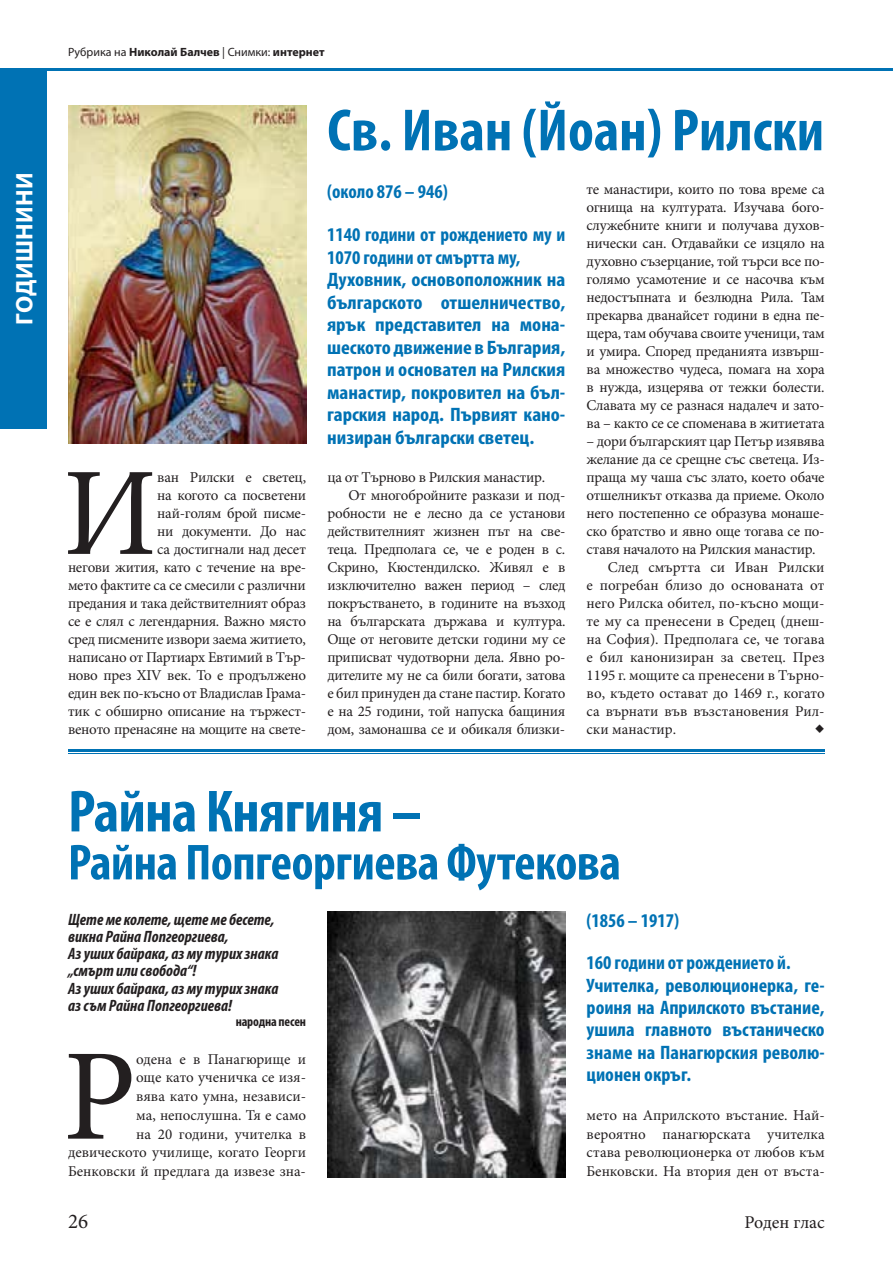
<style>
.page{position:relative;width:893px;height:1263px;background:#fff}
.page>*{position:absolute;margin:0;border:0;box-sizing:border-box;transform-origin:0 0}
.t1{font:130.35px "Minion Pro";color:#231f20}
.t2{font:125.7px "Minion Pro";color:#231f20}
.t3{font:700 condensed 60px "Myriad Pro";color:#0072b4}
.t4{font:700 condensed 51px "Myriad Pro";letter-spacing:-.01em;color:#0072b4}
.t5{font:700 24px "Myriad Pro";letter-spacing:.02em;color:#fff}
.t6{font:21px "Minion Pro";color:#231f20}
.t7{font:700 condensed 19.5px/22.5px "Myriad Pro";color:#0072b4}
.t8{font:18px "Minion Pro";letter-spacing:-.005em;color:#231f20}
.t9{font:italic 700 condensed 16.5px/17.2px "Myriad Pro";color:#231f20}
.t10{font:15px/18px "Minion Pro";letter-spacing:-.02em;color:#231f20;text-align:justify}
.t11{font:15px/18.8px "Minion Pro";color:#231f20;text-align:right}
.t12{font:700 condensed 13.5px "Myriad Pro";letter-spacing:-.01em;color:#231f20}
.t13{font:700 12px "Myriad Pro";color:#231f20}
.s1{font-weight:400}
</style>
<div class="page">
<div style="left:0;top:68px;width:47px;height:361px;background:#0072b4"></div>
<hr style="left:68px;top:749px;width:756px;height:3px;background:#0072b4">
<hr style="left:68px;top:753px;width:756px;height:1px;background:#0072b4">
<hr style="left:0;top:68px;width:893px;height:3px;background:#0072b4">
<img style="left:68px;top:105px;width:238px;height:339px">
<img style="left:327px;top:911px;width:238px;height:266px">
<h3 class="t5" style="left:10px;top:325px;width:154px;rotate:-90deg">ГОДИШНИНИ</h3>
<p class="t13" style="left:68px;top:44px;width:258px"><span class="s1">Рубрика на</span> Николай Балчев <span class="s1">| Снимки:</span> интернет</p>
<h3 class="t3" style="left:327px;top:94px;width:498px">Св. Иван (Йоан) Рилски</h3>
<h3 class="t7" style="left:327px;top:180px;width:122px">(около 876 – 946)</h3>
<p class="t7" style="left:327px;top:223px;width:240px">1140 години от рождението му и<br>1070 години от смъртта му,<br>Духовник, основоположник на българското отшелничество, ярък представител на мона&shy;шеското движение в България, патрон и основател на Рилския манастир, покровител на бъл&shy;гарския народ. Първият кано&shy;низиран български светец.</p>
<p class="t10" style="left:68px;top:468px;width:240px;text-align:right">ван Рилски е светец,<br>на когото са посветени<br>най-голям брой писме-<br>ни документи. До нас<br>са достигнали над десет<br>негови жития, като с течение на вре&shy;мето фактите са се смесили с различни предания и така действителният образ се е слял с легендарния. Важно място сред писмените извори заема житието, написано от Партиарх Евтимий в Тър&shy;ново през XIV век. То е продължено един век по-късно от Владислав Грама&shy;тик с обширно описание на тържест&shy;веното пренасяне на мощите на свете-</p>
<p class="t10" style="left:327px;top:468px;width:219px">ца от Търново в Рилския манастир.</p>
<h2 class="t2" style="left:63px;top:437px;width:96px">И</h2>
<p class="t10" style="left:349px;top:486px;width:218px">От многобройните разкази и под-</p>
<p class="t10" style="left:327px;top:504px;width:240px">робности не е лесно да се установи</p>
<p class="t10" style="left:327px;top:522px;width:240px">действителният жизнен път на све-</p>
<p class="t10" style="left:327px;top:540px;width:239px">теца. Предполага се, че е роден в с.</p>
<p class="t10" style="left:327px;top:558px;width:239px">Скрино, Кюстендилско. Живял е в</p>
<p class="t10" style="left:327px;top:576px;width:239px">изключително важен период – след</p>
<p class="t10" style="left:327px;top:594px;width:240px">покръстването, в годините на възход</p>
<p class="t10" style="left:327px;top:612px;width:240px">на българската държава и култура.</p>
<p class="t10" style="left:327px;top:630px;width:240px">Още от неговите детски години му се</p>
<p class="t10" style="left:327px;top:648px;width:240px">приписват чудотворни дела. Явно ро-</p>
<p class="t10" style="left:327px;top:666px;width:239px">дителите му не са били богати, затова</p>
<p class="t10" style="left:327px;top:684px;width:240px">е бил принуден да стане пастир. Когато</p>
<p class="t10" style="left:327px;top:702px;width:239px">е на 25 години, той напуска бащиния</p>
<p class="t10" style="left:327px;top:720px;width:239px">дом, замонашва се и обикаля близки-</p>
<p class="t10" style="left:586px;top:180px;width:240px">те манастири, които по това време са огнища на културата. Изучава бого&shy;служебните книги и получава духов&shy;нически сан. Отдавайки се изцяло на духовно съзерцание, той търси все по&shy;голямо усамотение и се насочва към недостъпната и безлюдна Рила. Там прекарва дванайсет години в една пе&shy;щера, там обучава своите ученици, там и умира. Според преданията извърш&shy;ва множество чудеса, помага на хора в нужда, изцерява от тежки болести.<br>Славата му се разнася надалеч и зато&shy;ва – както се се споменава в житиетата</p>
<p class="t10" style="left:586px;top:432px;width:239px">– дори българският цар Петър изявява</p>
<p class="t10" style="left:586px;top:450px;width:240px">желание да се срещне със светеца. Из-</p>
<p class="t10" style="left:586px;top:468px;width:239px">праща му чаша със злато, което обаче</p>
<p class="t10" style="left:586px;top:486px;width:239px">отшелникът отказва да приеме. Около</p>
<p class="t10" style="left:586px;top:504px;width:239px">него постепенно се образува монаше-</p>
<p class="t10" style="left:586px;top:522px;width:240px">ско братство и явно още тогава се по-</p>
<p class="t10" style="left:586px;top:540px;width:231px">ставя началото на Рилския манастир.</p>
<p class="t11" style="left:608px;top:557px;width:218px">След смъртта си Иван Рилски</p>
<p class="t11" style="left:586px;top:575px;width:239px">е погребан близо до основаната от</p>
<p class="t11" style="left:586px;top:593px;width:239px">него Рилска обител, по-късно мощи-</p>
<p class="t11" style="left:586px;top:611px;width:239px">те му са пренесени в Средец (днеш-</p>
<p class="t11" style="left:586px;top:629px;width:240px">на София). Предполага се, че тогава</p>
<p class="t11" style="left:586px;top:647px;width:240px">е бил канонизиран за светец. През</p>
<p class="t11" style="left:586px;top:665px;width:239px">1195 г. мощите са пренесени в Търно-</p>
<p class="t11" style="left:586px;top:683px;width:240px">во, където остават до 1469 г., когато</p>
<p class="t11" style="left:586px;top:701px;width:239px">са върнати във възстановения Рил-</p>
<p class="t11" style="left:586px;top:719px;width:91px">ски манастир.</p>
<h3 class="t6" style="left:815px;top:714px;width:11px">◆</h3>
<h3 class="t3" style="left:68px;top:776px;width:355px">Райна Княгиня –</h3>
<h3 class="t4" style="left:68px;top:832px;width:554px">Райна Попгеоргиева Футекова</h3>
<p class="t9" style="left:68px;top:910px;width:212px">Щете ме колете, щете ме бесете, викна Райна Попгеоргиева,<br>Аз уших байрака, аз му турих знака „смърт или свобода“!<br>Аз уших байрака, аз му турих знака аз съм Райна Попгеоргиева!</p>
<p class="t12" style="left:236px;top:1013px;width:72px">народна песен</p>
<h1 class="t1" style="left:63px;top:1017px;width:75px">Р</h1>
<p class="t11" style="left:68px;top:1049px;width:240px">одена е в Панагюрище и<br>още като ученичка се изя-<br>вява като умна, независи-<br>ма, непослушна. Тя е само<br>на 20 години, учителка в девическото училище, когато Георги<br>Бенковски й предлага да извезе зна-</p>
<h3 class="t7" style="left:587px;top:909px;width:94px">(1856 – 1917)</h3>
<h3 class="t7" style="left:587px;top:951px;width:240px">160 години от рождението й.<br>Учителка, революционерка, ге&shy;роиня на Априлското въстание, ушила главното въстаническо знаме на Панагюрския револю&shy;ционен окръг.</h3>
<p class="t10" style="left:587px;top:1105px;width:240px;line-height:18.8px">мето на Априлското въстание. Най&shy;вероятно панагюрската учителка става революционерка от любов към Бенковски. На втория ден от въста-</p>
<h3 class="t6" style="left:68px;top:1208px;width:22px">26</h3>
<p class="t8" style="left:745px;top:1211px;width:81px">Роден глас</p>
</div>
